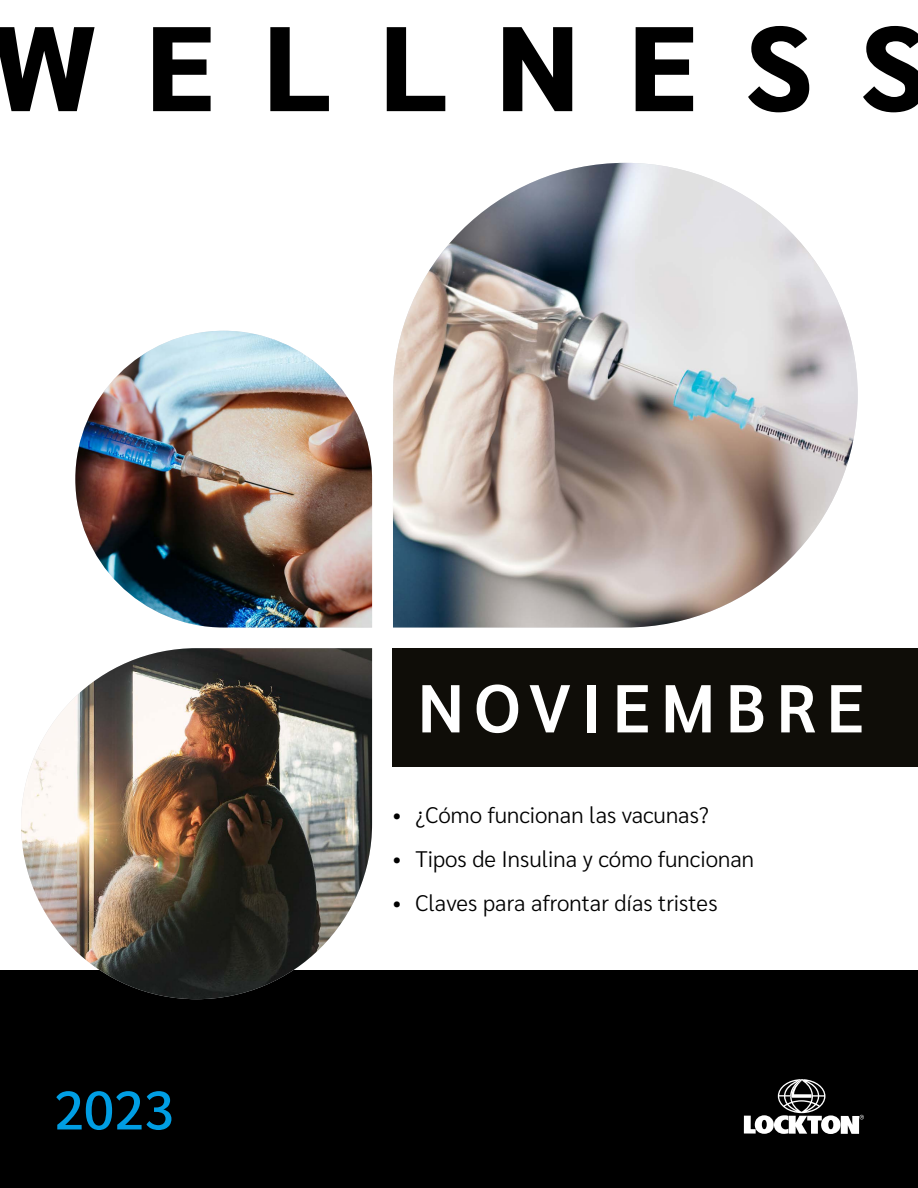
<style>
.page{position:relative;width:918px;height:1188px;background:#fff}
.page>*{position:absolute;margin:0;border:0;box-sizing:border-box;transform-origin:0 0}
.t1{font:800 120px "Sarabun";letter-spacing:.4em;color:#000}
.t2{font:600 67.5px "Sarabun";letter-spacing:.15em;color:#fff}
.t3{font:500 54px "Sarabun";color:#009ee3}
.t4{font:300 22.5px "Sarabun";color:#000}
</style>
<div class="page">
<div style="left:0;top:971px;width:918px;height:217px;background:#000"></div>
<svg style="left:744px;top:1079px;width:120px;height:55px"></svg>
<img style="left:75px;top:331px;width:297px;height:297px">
<img style="left:393px;top:163px;width:465px;height:465px">
<img style="left:21px;top:648px;width:351px;height:351px">
<div style="left:393px;top:648px;width:525px;height:119px;background:#0f0d08"></div>
<h1 class="t1" style="left:-9px;top:0;width:938px">WELLNESS</h1>
<h2 class="t2" style="left:418px;top:670px;width:448px">NOVIEMBRE</h2>
<h3 class="t3" style="left:54px;top:1079px;width:121px">2023</h3>
<p class="t4" style="left:393px;top:802px;width:318px">• ¿Cómo funcionan las vacunas?</p>
<p class="t4" style="left:393px;top:846px;width:363px">• Tipos de Insulina y cómo funcionan</p>
<p class="t4" style="left:393px;top:890px;width:326px">• Claves para afrontar días tristes</p>
</div>
